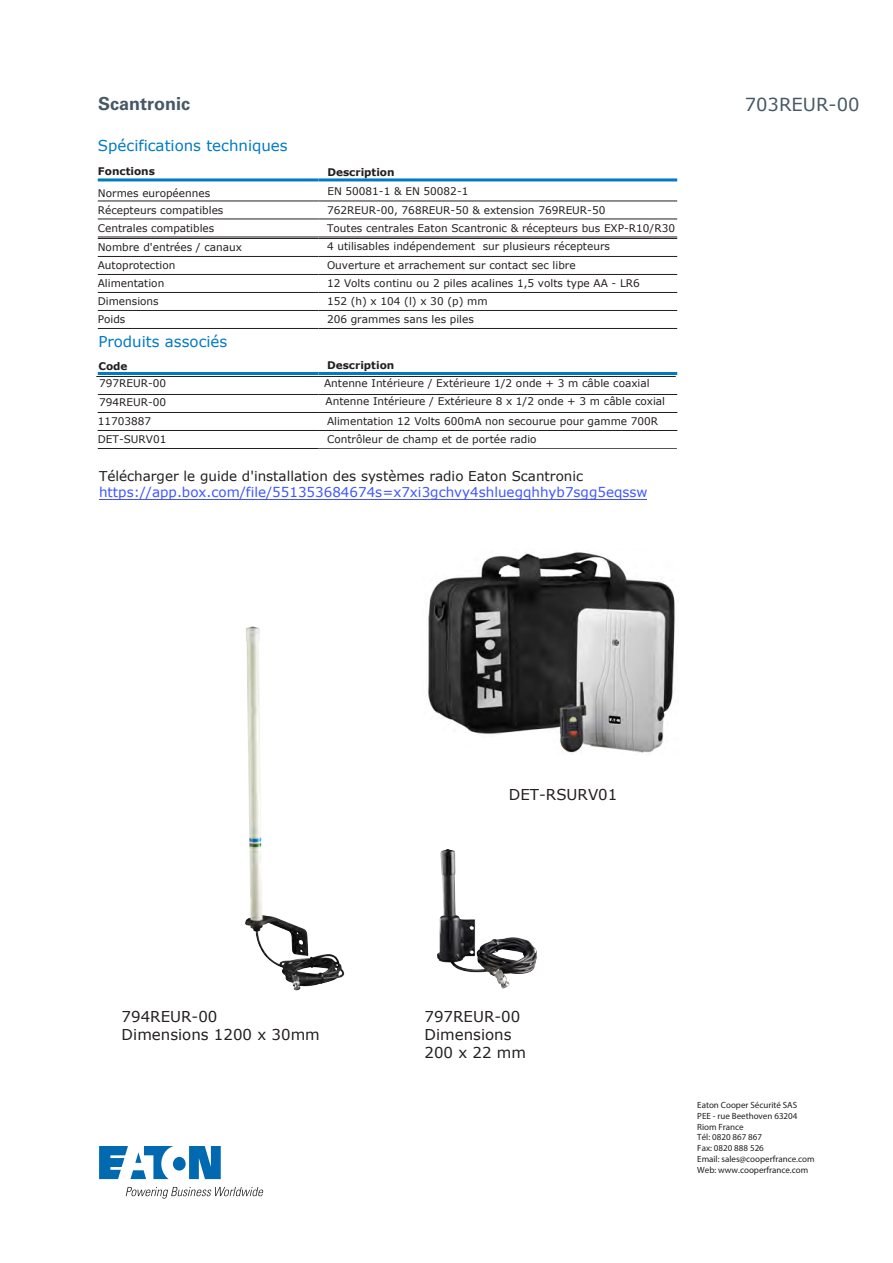
<style>
.page{position:relative;width:893px;height:1263px;background:#fff}
.page>*{position:absolute;margin:0;border:0;box-sizing:border-box;transform-origin:0 0}
.t1{font:700 18px "Univers LT Std";color:#475865}
.t2{font:18px "Verdana";color:#475865}
.t3{font:15px/18px "Verdana";color:#231f20}
.t4{font:15px "Verdana";color:#007ac2}
.t5{font:13.5px "Verdana";color:#4055ff}
.t6{font:13.5px "Verdana";color:#221e1f}
.t7{font:10.5px/16.6px "Verdana";color:#231f20}
.t8{font:700 10.5px "Verdana";color:#231f20}
.t9{font:9px/10.6px "Myriad Pro";color:#231f20}
</style>
<div class="page">
<svg style="left:100px;top:1146px;width:121px;height:33px"></svg>
<svg style="left:126px;top:1187px;width:138px;height:11px"></svg>
<hr style="left:98px;top:178px;width:221px;height:3px;background:#007ac2">
<hr style="left:319px;top:178px;width:358px;height:3px;background:#007ac2">
<hr style="left:98px;top:201px;width:221px;height:1px;background:#231f20">
<hr style="left:319px;top:201px;width:358px;height:1px;background:#231f20">
<hr style="left:98px;top:219px;width:221px;height:1px;background:#231f20">
<hr style="left:319px;top:219px;width:358px;height:1px;background:#231f20">
<hr style="left:98px;top:237px;width:221px;height:1px;background:#231f20">
<hr style="left:319px;top:237px;width:358px;height:1px;background:#231f20">
<hr style="left:98px;top:238px;width:221px;height:1px;background:#231f20">
<hr style="left:319px;top:238px;width:358px;height:1px;background:#231f20">
<hr style="left:98px;top:256px;width:221px;height:1px;background:#231f20">
<hr style="left:319px;top:256px;width:358px;height:1px;background:#231f20">
<hr style="left:98px;top:274px;width:221px;height:1px;background:#231f20">
<hr style="left:319px;top:274px;width:358px;height:1px;background:#231f20">
<hr style="left:98px;top:292px;width:221px;height:1px;background:#231f20">
<hr style="left:319px;top:292px;width:358px;height:1px;background:#231f20">
<hr style="left:98px;top:310px;width:221px;height:1px;background:#231f20">
<hr style="left:319px;top:310px;width:358px;height:1px;background:#231f20">
<hr style="left:98px;top:328px;width:221px;height:1px;background:#231f20">
<hr style="left:319px;top:328px;width:358px;height:1px;background:#231f20">
<hr style="left:98px;top:372px;width:221px;height:3px;background:#007ac2">
<hr style="left:319px;top:372px;width:358px;height:3px;background:#007ac2">
<hr style="left:98px;top:394px;width:221px;height:1px;background:#231f20">
<hr style="left:319px;top:394px;width:358px;height:1px;background:#231f20">
<hr style="left:98px;top:412px;width:221px;height:1px;background:#231f20">
<hr style="left:319px;top:412px;width:358px;height:1px;background:#231f20">
<hr style="left:98px;top:430px;width:221px;height:1px;background:#231f20">
<hr style="left:319px;top:430px;width:358px;height:1px;background:#231f20">
<hr style="left:96px;top:376px;width:221px;height:1px;background:#231f20">
<hr style="left:317px;top:376px;width:359px;height:1px;background:#231f20">
<img style="left:437px;top:849px;width:100px;height:140px">
<img style="left:245px;top:626px;width:100px;height:365px">
<hr style="left:98px;top:448px;width:221px;height:1px;background:#231f20">
<img style="left:428px;top:552px;width:247px;height:201px">
<hr style="left:318px;top:448px;width:359px;height:1px;background:#231f20">
<hr style="left:99px;top:499px;width:548px;height:1px;background:#4055ff">
<h1 class="t1" style="left:98px;top:94px;width:94px">Scantronic</h1>
<h1 class="t2" style="left:745px;top:92px;width:116px">703REUR-00</h1>
<h2 class="t4" style="left:98px;top:135px;width:191px">Spécifications techniques</h2>
<p class="t8" style="left:98px;top:164px;width:58px">Fonctions</p>
<p class="t7" style="left:98px;top:185px;width:127px">Normes européennes<br>Récepteurs compatibles</p>
<p class="t8" style="left:327px;top:165px;width:69px">Description</p>
<p class="t7" style="left:327px;top:183px;width:143px">EN 50081-1 &amp; EN 50082-1</p>
<p class="t7" style="left:327px;top:202px;width:280px">762REUR-00, 768REUR-50 &amp; extension 769REUR-50</p>
<p class="t7" style="left:98px;top:220px;width:118px">Centrales compatibles</p>
<p class="t7" style="left:327px;top:220px;width:349px">Toutes centrales Eaton Scantronic &amp; récepteurs bus EXP-R10/R30</p>
<p class="t7" style="left:98px;top:239px;width:146px">Nombre d'entrées / canaux</p>
<p class="t7" style="left:327px;top:238px;width:284px">4 utilisables indépendement sur plusieurs récepteurs</p>
<p class="t7" style="left:98px;top:257px;width:79px">Autoprotection</p>
<p class="t7" style="left:327px;top:257px;width:250px">Ouverture et arrachement sur contact sec libre</p>
<p class="t7" style="left:98px;top:275px;width:68px">Alimentation</p>
<p class="t7" style="left:327px;top:275px;width:314px">12 Volts continu ou 2 piles acalines 1,5 volts type AA - LR6</p>
<p class="t7" style="left:98px;top:293px;width:62px">Dimensions</p>
<p class="t7" style="left:327px;top:293px;width:162px">152 (h) x 104 (l) x 30 (p) mm</p>
<p class="t7" style="left:98px;top:311px;width:29px">Poids</p>
<p class="t7" style="left:327px;top:311px;width:148px">206 grammes sans les piles</p>
<p class="t8" style="left:327px;top:357px;width:69px">Description</p>
<h2 class="t4" style="left:98px;top:331px;width:130px">Produits associés</h2>
<p class="t8" style="left:98px;top:358px;width:31px">Code</p>
<p class="t7" style="left:99px;top:394px;width:69px">794REUR-00</p>
<p class="t7" style="left:326px;top:393px;width:341px">Antenne Intérieure / Extérieure 8 x 1/2 onde + 3 m câble coxial</p>
<p class="t7" style="left:98px;top:413px;width:55px">11703887</p>
<p class="t7" style="left:327px;top:413px;width:333px">Alimentation 12 Volts 600mA non secourue pour gamme 700R</p>
<p class="t7" style="left:99px;top:375px;width:69px">797REUR-00</p>
<p class="t7" style="left:324px;top:375px;width:327px">Antenne Intérieure / Extérieure 1/2 onde + 3 m câble coaxial</p>
<p class="t7" style="left:98px;top:431px;width:70px">DET-SURV01</p>
<p class="t7" style="left:327px;top:431px;width:211px">Contrôleur de champ et de portée radio</p>
<p class="t6" style="left:99px;top:466px;width:486px">Télécharger le guide d'installation des systèmes radio Eaton Scantronic</p>
<p class="t5" style="left:99px;top:483px;width:550px">https://app.box.com/file/551353684674s=x7xi3gchvy4shluegqhhyb7sgg5eqssw</p>
<h2 class="t3" style="left:509px;top:785px;width:110px">DET-RSURV01</h2>
<h2 class="t3" style="left:122px;top:1007px;width:200px">794REUR-00<br>Dimensions 1200 x 30mm</h2>
<h2 class="t3" style="left:425px;top:1007px;width:103px">797REUR-00<br>Dimensions<br>200 x 22 mm</h2>
<p class="t9" style="left:697px;top:1100px;width:119px">Eaton Cooper Sécurité SAS<br>PEE - rue Beethoven 63204<br>Riom France<br>Tél: 0820 867 867<br>Fax: 0820 888 526<br>Email: sales@cooperfrance.com<br>Web: www.cooperfrance.com</p>
</div>
